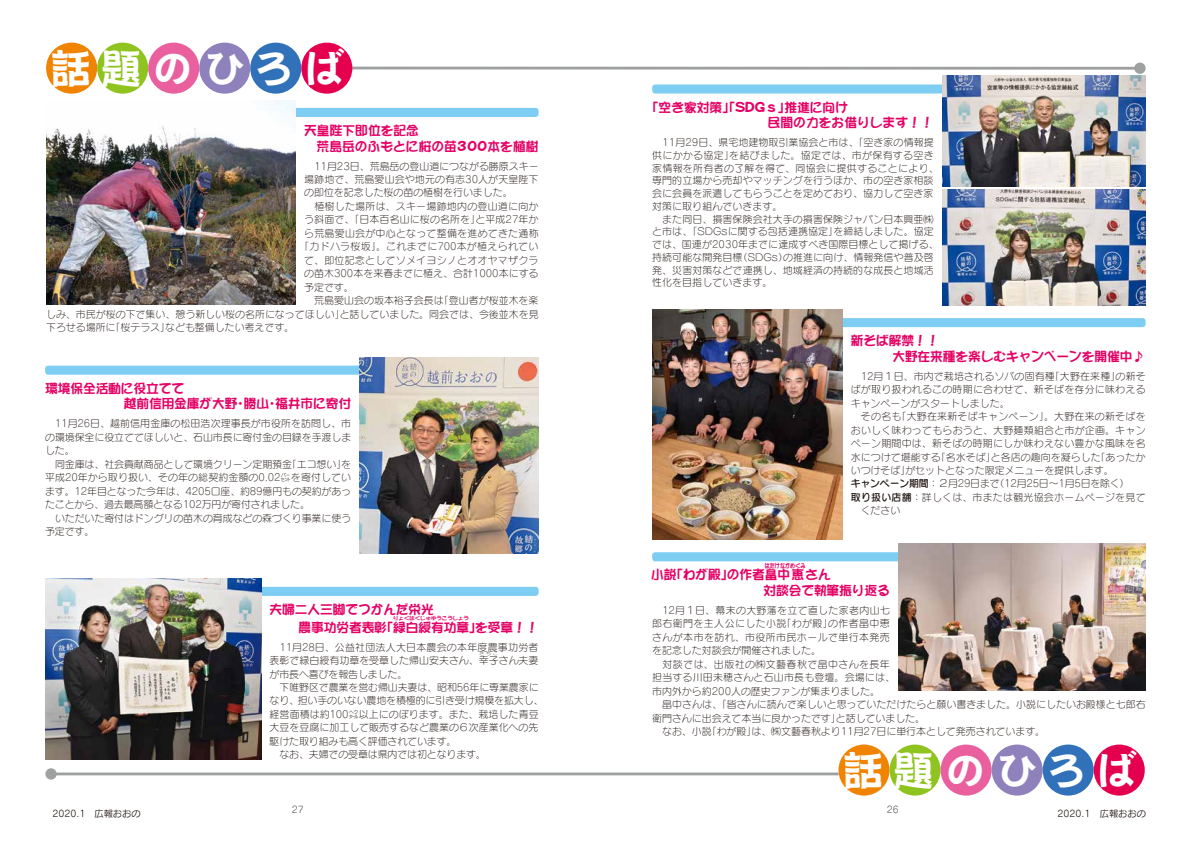
<style>
.page{position:relative;width:1191px;height:842px;background:#fff}
.page>*{position:absolute;margin:0;border:0;box-sizing:border-box;transform-origin:0 0}
.t1{font:40.4px "DFPPOP2 CID W9";letter-spacing:.25em;color:#fff}
.t2{font:12.8px/15.6px "DFPPOP1 CID W9";letter-spacing:-.01em;color:#e50065}
.t3{font:9.9px/13.5px "Seurat Pro L";letter-spacing:.01em;color:#221815}
.t4{font:9.9px/13.5px "Seurat Pro L";letter-spacing:-.01em;color:#221815}
.t5{font:9.9px/13.5px "Seurat Pro L";letter-spacing:.035em;color:#221815;text-align:right}
.t6{font:9.9px "Seurat Pro L";letter-spacing:.03em;color:#221815}
.t7{font:9.9px "Seurat Pro L";letter-spacing:.045em;color:#221815}
.t8{font:9.9px "Seurat Pro L";letter-spacing:-.02em;color:#221815}
.t9{font:9.9px "Seurat Pro DB";letter-spacing:-.02em;color:#221815}
.t10{font:9.2px "Seurat Pro M";color:#221815}
.t11{font:9.2px "Seurat Pro L";color:#221815}
.t12{font:6.4px "DFPPOP1 CID W9";color:#e50065;scale:.79 1}
.t13{font:5.1px "DFPPOP1 CID W9";color:#e50065;scale:1.06 1}
.t14{font:4.5px "Seurat Pro L";color:#221815;scale:1.11 1}
.s1{font-family:"Seurat Pro L"}
.s2{font-family:"Seurat Pro DB"}
</style>
<div class="page">
<div style="left:45px;top:366px;width:482px;height:9px;background:#7ecef4;border-radius:3px"></div>
<img style="left:360px;top:357px;width:178px;height:197px">
<div style="left:54px;top:587px;width:484px;height:9px;background:#7ecef4;border-radius:3px"></div>
<img style="left:45px;top:578px;width:216px;height:182px">
<div style="left:77px;top:108px;width:461px;height:9px;background:#7ecef4;border-radius:3px"></div>
<img style="left:46px;top:101px;width:250px;height:204px">
<div style="left:652px;top:552px;width:493px;height:9px;background:#7ecef4;border-radius:3px"></div>
<img style="left:898px;top:544px;width:247px;height:146px">
<div style="left:652px;top:318px;width:493px;height:9px;background:#7ecef4;border-radius:3px"></div>
<img style="left:652px;top:310px;width:190px;height:230px">
<div style="left:652px;top:84px;width:490px;height:10px;background:#7ecef4;border-radius:3px"></div>
<img style="left:942px;top:76px;width:203px;height:111px">
<img style="left:942px;top:189px;width:203px;height:117px">
<hr style="left:351px;top:67px;width:789px;height:3px;background:#9fa0a0">
<div style="left:1134px;top:63px;width:11px;height:11px;background:#9fa0a0;border-radius:50%"></div>
<div style="left:838px;top:744px;width:51px;height:51px;background:#f08300;border-radius:50%"></div>
<div style="left:889px;top:744px;width:51px;height:51px;background:#8fc31f;border-radius:50%"></div>
<div style="left:940px;top:744px;width:51px;height:51px;background:#ea609e;border-radius:50%"></div>
<div style="left:991px;top:744px;width:51px;height:51px;background:#8f82bc;border-radius:50%"></div>
<div style="left:1042px;top:744px;width:51px;height:51px;background:#3071b9;border-radius:50%"></div>
<div style="left:1093px;top:744px;width:51px;height:51px;background:#e5004f;border-radius:50%"></div>
<hr style="left:51px;top:772px;width:787px;height:3px;background:#9fa0a0">
<div style="left:45px;top:768px;width:12px;height:12px;background:#9fa0a0;border-radius:50%"></div>
<div style="left:46px;top:43px;width:51px;height:51px;background:#f08300;border-radius:50%"></div>
<div style="left:97px;top:43px;width:51px;height:51px;background:#8fc31f;border-radius:50%"></div>
<div style="left:148px;top:43px;width:51px;height:51px;background:#ea609e;border-radius:50%"></div>
<div style="left:199px;top:43px;width:51px;height:51px;background:#8f82bc;border-radius:50%"></div>
<div style="left:250px;top:43px;width:51px;height:51px;background:#3071b9;border-radius:50%"></div>
<div style="left:301px;top:43px;width:51px;height:51px;background:#e5004f;border-radius:50%"></div>
<h1 class="t1" style="left:50px;top:47px;width:296px">話題のひろば</h1>
<p class="t2" style="left:316px;top:123px;width:223px;text-indent:-12px">天皇陛下即位を記念<br>荒島岳のふもとに桜の苗300本を植樹</p>
<p class="t3" style="left:304px;top:159px;width:236px">　11月23日、荒島岳の登山道につながる勝原スキー</p>
<p class="t3" style="left:304px;top:172px;width:236px">場跡地で、荒島愛山会や地元の有志30人が天皇陛下</p>
<p class="t3" style="left:304px;top:186px;width:210px">の即位を記念した桜の苗の植樹を行いました。</p>
<p class="t6" style="left:304px;top:200px;width:236px">　植樹した場所は、スキー場跡地内の登山道に向か</p>
<p class="t3" style="left:475px;top:213px;width:65px">と平成27年か</p>
<p class="t3" style="left:304px;top:213px;width:178px">う斜面で、「日本百名山に桜の名所を」</p>
<p class="t6" style="left:304px;top:227px;width:236px">ら荒島愛山会が中心となって整備を進めてきた通称</p>
<p class="t5" style="left:299px;top:240px;width:241px">「カドハラ桜坂」。これまでに700本が植えられてい</p>
<p class="t6" style="left:304px;top:254px;width:236px">て、即位記念としてソメイヨシノとオオヤマザクラ</p>
<p class="t3" style="left:304px;top:266px;width:236px">の苗木300本を来春までに植え、合計1000本にする</p>
<p class="t3" style="left:304px;top:280px;width:51px">予定です。</p>
<p class="t3" style="left:439px;top:293px;width:101px">「登山者が桜並木を楽</p>
<p class="t3" style="left:340px;top:293px;width:200px;text-indent:-35px">　荒島愛山会の坂本裕子会長は<br>と話していました。同会では、今後並木を見</p>
<p class="t3" style="left:165px;top:307px;width:181px;text-indent:-119px">しみ、市民が桜の下で集い、憩う新しい桜の名所になってほしい」なども整備したい考えです。</p>
<p class="t3" style="left:111px;top:320px;width:61px">「桜テラス」</p>
<p class="t3" style="left:46px;top:320px;width:71px">下ろせる場所に</p>
<p class="t2" style="left:45px;top:380px;width:141px">環境保全活動に役立てて</p>
<p class="t2" style="left:124px;top:396px;width:115px">越前信用金庫が大野</p>
<p class="t2" style="left:244px;top:396px;width:27px">勝山</p>
<p class="t2" style="left:275px;top:396px;width:77px">福井市に寄付</p>
<p class="t2" style="left:234px;top:396px;width:14px">・</p>
<p class="t2" style="left:266px;top:396px;width:14px">・</p>
<p class="t3" style="left:45px;top:416px;width:307px">　11月26日、越前信用金庫の松田浩次理事長が市役所を訪問し、市</p>
<p class="t3" style="left:45px;top:430px;width:308px">の環境保全に役立ててほしいと、石山市長に寄付金の目録を手渡しま</p>
<p class="t3" style="left:45px;top:443px;width:31px">した。</p>
<p class="t3" style="left:287px;top:457px;width:66px">「エコ想いを」</p>
<p class="t3" style="left:45px;top:457px;width:307px">　同金庫は、社会貢献商品として環境クリーン定期預金<br>平成20年から取り扱い、その年の総契約金額の0.02㌫を寄付しています。12年目となった今年は、4205口座、約89億円もの契約があったことから、過去最高額となる102万円が寄付されました。<br>　いただいた寄付はドングリの苗木の育成などの森づくり事業に使う予定です。</p>
<p class="t2" style="left:380px;top:600px;width:103px;line-height:17.7px;text-indent:-111px">夫婦二人三脚でつかんだ栄光<br>「緑白綬有功章」</p>
<p class="t13" style="left:393px;top:616px;width:73px">りょくはくじゅゆうこうしょう</p>
<p class="t2" style="left:298px;top:619px;width:90px">農事功労者表彰</p>
<p class="t2" style="left:475px;top:619px;width:65px">を受章!!</p>
<p class="t10" style="left:52px;top:807px;width:90px">2020.1　広報おおの</p>
<p class="t3" style="left:270px;top:640px;width:270px">　11月28日、公益社団法人大日本農会の本年度農事功労者表彰で緑白綬有功章を受章した帰山安夫さん、幸子さん夫妻</p>
<p class="t14" style="left:479px;top:650px;width:18px">さちこ</p>
<p class="t4" style="left:270px;top:667px;width:275px">が市長へ喜びを報告しました。<br>　下唯野区で農業を営む帰山夫妻は、昭和56年に専業農家になり、担い手のいない農地を積極的に引き受け規模を拡大し、経営面積は約100㌶以上にのぼります。また、栽培した青豆大豆を豆腐に加工して販売するなど農業の６次産業化への先駆けた取り組みも高く評価されています。<br>　なお、夫婦での受章は県内では初となります。</p>
<p class="t11" style="left:292px;top:804px;width:13px">27</p>
<p class="t2" style="left:784px;top:99px;width:65px">推進に向け</p>
<p class="t2" style="left:767px;top:99px;width:167px;text-indent:-122px">「空き家対策」「SDGｓ」<br>民間の力をお借りします!!</p>
<p class="t3" style="left:652px;top:136px;width:283px;line-height:12.8px;text-align:right">　11月29日、県宅地建物取引業協会と市は、「空き家の情報提を結びました。協定では、市が保有する空き</p>
<p class="t5" style="left:652px;top:148px;width:83px">供にかかる協定」</p>
<p class="t5" style="left:652px;top:161px;width:288px">家情報を所有者の了解を得て、同協会に提供することにより、</p>
<p class="t3" style="left:652px;top:174px;width:283px">専門的立場から売却やマッチングを行うほか、市の空き家相談</p>
<p class="t3" style="left:652px;top:186px;width:283px">会に会員を派遣してもらうことを定めており、協力して空き家</p>
<p class="t3" style="left:652px;top:199px;width:132px">対策に取り組んでいきます。</p>
<p class="t3" style="left:652px;top:212px;width:283px">　また同日、損害保険会社大手の損害保険ジャパン日本興亜㈱</p>
<p class="t3" style="left:833px;top:225px;width:102px">を締結しました。協定</p>
<p class="t3" style="left:652px;top:225px;width:187px">と市は、「SDGsに関する包括連携協定」</p>
<p class="t3" style="left:652px;top:237px;width:288px">では、国連が2030年までに達成すべき国際目標として掲げる、</p>
<p class="t3" style="left:783px;top:250px;width:152px">の推進に向け、情報発信や普及啓</p>
<p class="t3" style="left:652px;top:251px;width:283px;line-height:12.8px">持続可能な開発目標<br>発、災害対策などで連携し、地域経済の持続的な成長と地域活性化を目指していきます。</p>
<p class="t3" style="left:737px;top:250px;width:52px">（SDGs）</p>
<p class="t2" style="left:892px;top:333px;width:254px;text-indent:-42px">新そば解禁!!<br>大野在来種を楽しむキャンペーンを開催中♪</p>
<p class="t3" style="left:1115px;top:369px;width:32px">の新そ</p>
<p class="t3" style="left:860px;top:369px;width:196px">12月１日、市内で栽培されるソバの固有種</p>
<p class="t3" style="left:850px;top:382px;width:296px">ばが取り扱われるこの時期に合わせて、新そばを存分に味わえる</p>
<p class="t3" style="left:850px;top:396px;width:160px">キャンペーンがスタートしました。</p>
<p class="t3" style="left:896px;top:409px;width:251px">「大野在来新そばキャンペーン」。大野在来の新そばを</p>
<p class="t3" style="left:1049px;top:369px;width:72px">「大野在来種」</p>
<p class="t3" style="left:850px;top:409px;width:52px">　その名も</p>
<p class="t3" style="left:850px;top:423px;width:296px">おいしく味わってもらおうと、大野麺類組合と市が企画。キャン</p>
<p class="t3" style="left:850px;top:436px;width:296px">ペーン期間中は、新そばの時期にしか味わえない豊かな風味を名</p>
<p class="t3" style="left:1095px;top:450px;width:51px">「あったか</p>
<p class="t3" style="left:935px;top:450px;width:61px">「名水そば」</p>
<p class="t3" style="left:905px;top:450px;width:210px;text-indent:-55px">水につけて堪能する<br>がセットとなった限定メニューを提供します。</p>
<p class="t3" style="left:990px;top:450px;width:111px">と各店の趣向を凝らした</p>
<p class="t3" style="left:850px;top:463px;width:61px">いつけそば」</p>
<p class="t9" style="left:850px;top:477px;width:150px">キャンペーン期間<span class="s1">：２月29日まで</span></p>
<p class="t3" style="left:860px;top:490px;width:286px;text-indent:-10px"><span class="s2">取り扱い店舗</span>：詳しくは、市または観光協会ホームページを見てください</p>
<p class="t8" style="left:994px;top:477px;width:136px">（12月25日～1月5日を除く(</p>
<p class="t12" style="left:765px;top:562px;width:53px">はたけなかめぐみ</p>
<p class="t2" style="left:763px;top:582px;width:128px">対談会で執筆振り返る</p>
<p class="t5" style="left:662px;top:603px;width:229px">12月１日、幕末の大野藩を立て直した家老内山七の作者畠中恵</p>
<p class="t2" style="left:670px;top:567px;width:65px">「わが殿」</p>
<p class="t2" style="left:727px;top:567px;width:105px">の作者畠中恵さん</p>
<p class="t2" style="left:651px;top:567px;width:27px">小説</p>
<p class="t7" style="left:652px;top:617px;width:136px">郎右衛門を主人公にした小説</p>
<p class="t7" style="left:652px;top:631px;width:239px">さんが本市を訪れ、市役所市民ホールで単行本発売</p>
<p class="t3" style="left:652px;top:643px;width:170px">を記念した対談会が開催されました。</p>
<p class="t7" style="left:652px;top:658px;width:239px">　対談では、出版社の㈱文藝春秋で畠中さんを長年</p>
<p class="t3" style="left:652px;top:670px;width:244px">担当する川田未穂さんと石山市長も登壇。会場には、</p>
<p class="t3" style="left:652px;top:684px;width:229px">市内外から約200人の歴史ファンが集まりました。</p>
<p class="t3" style="left:652px;top:697px;width:495px">　畠中さんは、「皆さんに読んで楽しいと思っていただけたらと願い書きました。小説にしたいお殿様と七郎右</p>
<p class="t3" style="left:836px;top:711px;width:91px">と話していました。</p>
<p class="t3" style="left:781px;top:617px;width:53px">「わが殿」</p>
<p class="t3" style="left:707px;top:711px;width:340px;text-indent:-55px">衛門さんに出会えて本当に良かったです」<br>「わが殿は」、㈱文藝春秋より11月27日に単行本として発売されています。</p>
<p class="t3" style="left:652px;top:724px;width:61px">　なお、小説</p>
<h1 class="t1" style="left:842px;top:748px;width:296px">話題のひろば</h1>
<p class="t11" style="left:887px;top:804px;width:13px">26</p>
<p class="t10" style="left:1057px;top:807px;width:90px">2020.1　広報おおの</p>
</div>
